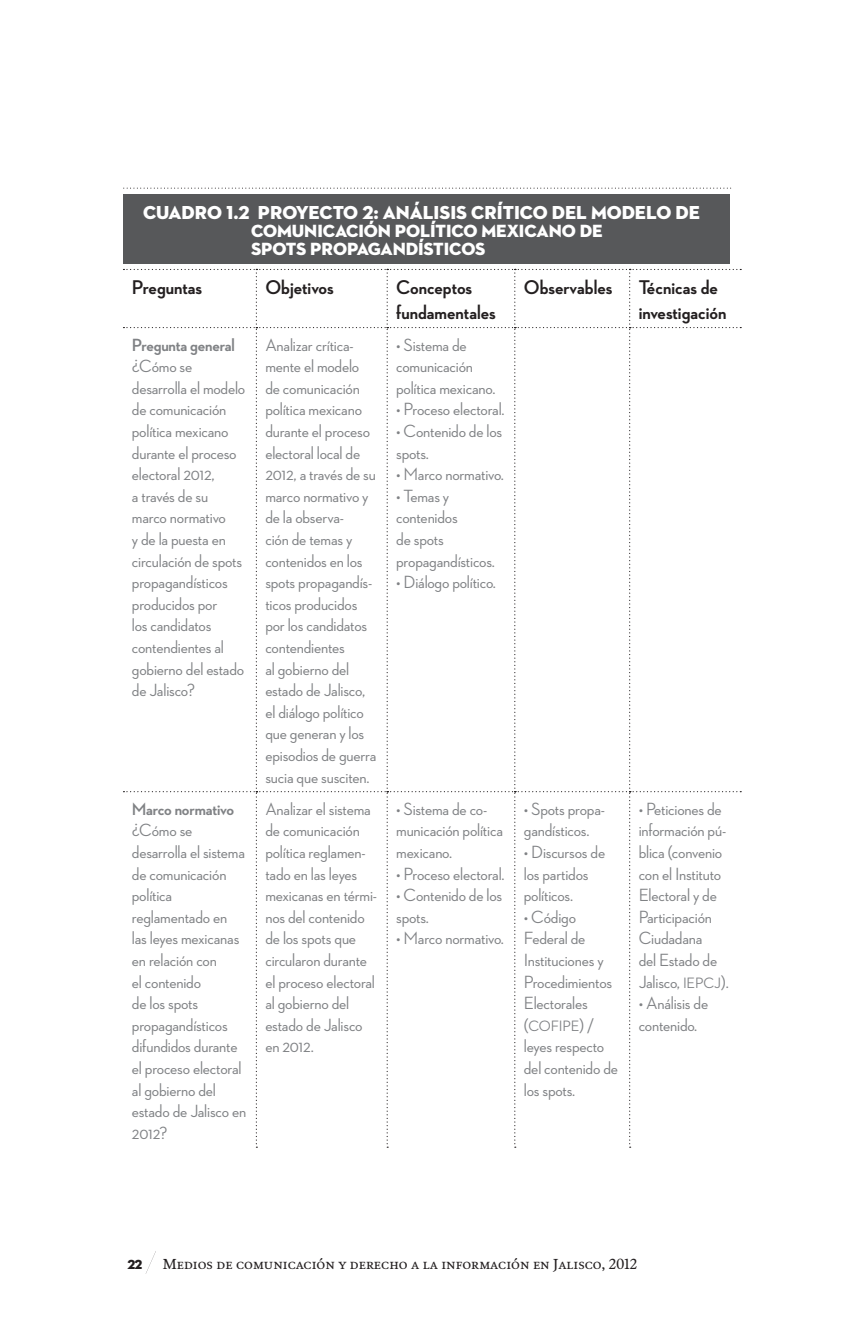
<style>
.page{position:relative;width:854px;height:1332px;background:#fff}
.page>*{position:absolute;margin:0;border:0;box-sizing:border-box;transform-origin:0 0}
.t1{font:700 20.25px/24.3px "Neutraface 2 Display";color:#231f20}
.t2{font:19.12px "Neutraface 2 Display Titling";color:#fff}
.t3{font:500 18px/21.6px "Neutraface 2 Display";letter-spacing:-.01em;color:#808285}
.t4{font:18px/18px "Neutraface 2 Display Titling";letter-spacing:-.005em;color:#fff}
.t5{font:700 18px "Neutraface 2 Display";letter-spacing:-.01em;color:#808285}
.t6{font:15.3px "Neutraface 2 Display Medium SC850";letter-spacing:-.01em;color:#808285}
.t7{font:14.62px "Poynter OS Text";color:#231f20}
.t8{font:13.5px "Neutraface 2 Display Titling SC850";color:#231f20}
.s1{font-size:18px}
.s2{font-family:"Neutraface 2 Display";font-weight:500;font-size:18px}
.s3{font-family:"Neutraface 2 Display Medium SC850";font-weight:400;font-size:15.3px}
</style>
<div class="page">
<svg style="left:146px;top:1251px;width:10px;height:23px"></svg>
<div style="left:124px;top:195px;width:606px;height:69px;background:#57585a"></div>
<svg style="left:123px;top:269px;width:618px;height:879px"></svg>
<svg style="left:124px;top:188px;width:607px;height:1px"></svg>
<p class="t2" style="left:143px;top:200px;width:558px">CUADRO 1.2 PROYECTO 2: ANÁLISIS CRÍTICO DEL MODELO DE</p>
<p class="t4" style="left:251px;top:222px;width:353px">COMUNICACIÓN POLÍTICO MEXICANO DE<br>SPOTS PROPAGANDÍSTICOS</p>
<p class="t1" style="left:132px;top:276px;width:72px">Preguntas</p>
<p class="t1" style="left:265px;top:276px;width:70px">Objetivos</p>
<p class="t1" style="left:396px;top:276px;width:101px">Conceptos fundamentales</p>
<p class="t1" style="left:524px;top:276px;width:90px">Observables</p>
<p class="t1" style="left:638px;top:276px;width:89px">Técnicas de investigación</p>
<p class="t5" style="left:132px;top:334px;width:104px">Pregunta general</p>
<p class="t3" style="left:132px;top:355px;width:115px">¿Cómo se desarrolla el modelo de comunicación política mexicano durante el proceso electoral 2012,<br>a través de su marco normativo<br>y de la puesta en circulación de spots propagandísticos producidos por<br>los candidatos contendientes al gobierno del estado de Jalisco?</p>
<p class="t3" style="left:265px;top:334px;width:112px">Analizar crítica&shy;mente el modelo de comunicación política mexicano durante el proceso electoral local de<br>2012, a través de su marco normativo y de la observa-<br>ción de temas y contenidos en los spots propagandís&shy;ticos producidos por los candidatos contendientes<br>al gobierno del estado de Jalisco, el diálogo político que generan y los episodios de guerra sucia que susciten.</p>
<p class="t3" style="left:396px;top:334px;width:101px">• Sistema de comunicación política mexicano.</p>
<p class="t3" style="left:396px;top:399px;width:110px">• Proceso electoral.</p>
<p class="t3" style="left:396px;top:420px;width:108px">• Contenido de los spots.</p>
<p class="t3" style="left:396px;top:463px;width:109px">• Marco normativo.</p>
<p class="t3" style="left:396px;top:485px;width:100px">• Temas y contenidos<br>de spots propagandísticos.</p>
<p class="t3" style="left:396px;top:571px;width:101px">• Diálogo político.</p>
<p class="t5" style="left:132px;top:798px;width:104px">Marco normativo</p>
<p class="t3" style="left:132px;top:819px;width:116px">¿Cómo se desarrolla el sistema de comunicación política reglamentado en las leyes mexicanas en relación con<br>el contenido<br>de los spots propagandísticos difundidos durante el proceso electoral al gobierno del estado de Jalisco en<br>2012?</p>
<p class="t3" style="left:265px;top:798px;width:113px">Analizar el sistema de comunicación política reglamen&shy;tado en las leyes mexicanas en térmi&shy;nos del contenido de los spots que circularon durante el proceso electoral al gobierno del estado de Jalisco en 2012.</p>
<p class="t3" style="left:396px;top:798px;width:108px">• Sistema de co&shy;municación política mexicano.</p>
<p class="t3" style="left:396px;top:863px;width:110px">• Proceso electoral.</p>
<p class="t3" style="left:396px;top:884px;width:108px">• Contenido de los spots.</p>
<p class="t3" style="left:396px;top:927px;width:109px">• Marco normativo.</p>
<p class="t3" style="left:524px;top:798px;width:83px">• Spots propa&shy;gandísticos.</p>
<p class="t3" style="left:524px;top:841px;width:83px">• Discursos de los partidos políticos.</p>
<p class="t3" style="left:524px;top:906px;width:90px">• Código<br>Federal de<br>Instituciones y<br>Procedimientos<br>Electorales</p>
<p class="t6" style="left:524px;top:1017px;width:72px"><span class="s1">(</span>COFIPE<span class="s1">)</span> <span class="s2">/</span></p>
<p class="t3" style="left:524px;top:1035px;width:96px">leyes respecto del contenido de los spots.</p>
<p class="t3" style="left:638px;top:798px;width:92px">• Peticiones de información pú&shy;blica (convenio con el Instituto<br>Electoral y de<br>Participación<br>Ciudadana<br>del Estado de<br>Jalisco, <span class="s3">IEPCJ</span>).</p>
<p class="t3" style="left:638px;top:992px;width:71px">• Análisis de contenido.</p>
<p class="t8" style="left:127px;top:1256px;width:16px">22</p>
<p class="t7" style="left:163px;top:1255px;width:476px">Medios de comunicación y derecho a la información en Jalisco, 2012</p>
</div>
